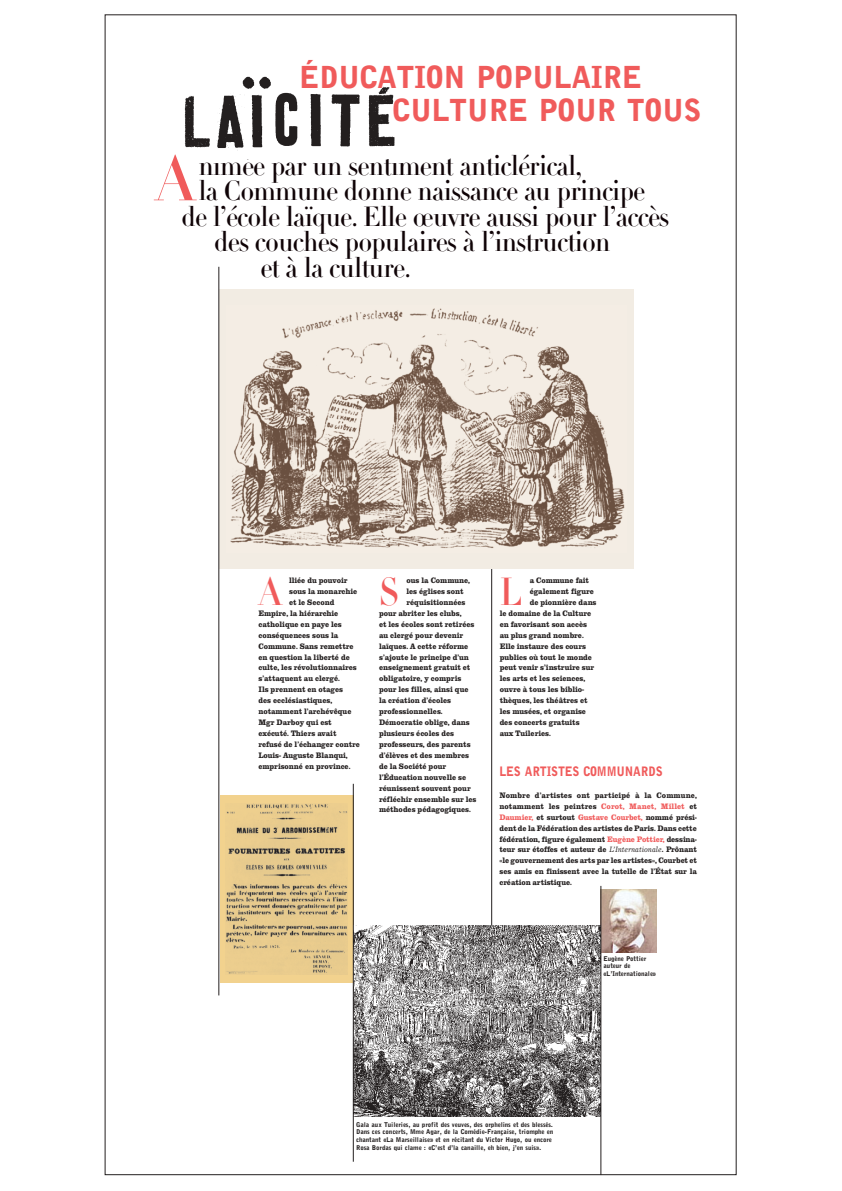
<style>
.page{position:relative;width:842px;height:1191px;background:#fff}
.page>*{position:absolute;margin:0;border:0;box-sizing:border-box;transform-origin:0 0}
.t1{font:61.9px "Didot LH Headline Os F";color:#f05b5b;scale:.95 1}
.t2{font:38.4px "Didot LH Headline Os F";color:#f05b5b;scale:.9 1}
.t3{font:900 29.6px/33.4px "M Grotesque";color:#f05b5b}
.t4{font:27.3px "Didot LH Headline Os F";letter-spacing:-.03em;color:#0f0306;scale:.95 1}
.t5{font:900 12.7px "M Grotesque";color:#f05b5b;scale:.9 1}
.t6{font:800 8.2px/10.9px "Clarendon LH";color:#231f1f;text-align:justify;scale:.9 1}
.t7{font:900 6.4px/7.6px "M Grotesque";color:#231f1f}
.s1{color:#f05b5b}
.s2{font-family:"Excelsior";font-weight:400;font-style:italic;font-size:7.7px}
</style>
<div class="page">
<hr style="left:491px;top:569px;width:1px;height:514px;background:#231f1f">
<img style="left:184px;top:76px;width:211px;height:75px">
<div style="left:219px;top:289px;width:415px;height:280px;background:#f2ece3"></div>
<img style="left:230px;top:308px;width:395px;height:240px">
<hr style="left:219px;top:267px;width:1px;height:728px;background:#231f1f">
<div style="left:220px;top:795px;width:133px;height:188px;background:#f2d28e"></div>
<img style="left:226px;top:803px;width:122px;height:172px">
<img style="left:602px;top:890px;width:54px;height:62px">
<img style="left:354px;top:925px;width:247px;height:192px">
<hr style="left:353px;top:784px;width:1px;height:378px;background:#231f1f">
<hr style="left:601px;top:886px;width:1px;height:289px;background:#231f1f">
<h3 class="t3" style="left:393px;top:61px;width:310px;text-indent:-93px">ÉDUCATION POPULAIRE<br>CULTURE POUR TOUS</h3>
<h1 class="t1" style="left:155px;top:155px;width:44px">A</h1>
<h3 class="t4" style="left:198px;top:155px;width:406px">nimée par un sentiment anticlérical,</h3>
<h3 class="t4" style="left:198px;top:180px;width:472px">la Commune donne naissance au principe</h3>
<h3 class="t4" style="left:181px;top:206px;width:515px">de l’école laïque. Elle œuvre aussi pour l’accès</h3>
<h3 class="t4" style="left:214px;top:231px;width:419px">des couches populaires à l’instruction</h3>
<h3 class="t4" style="left:260px;top:257px;width:160px">et à la culture.</h3>
<h2 class="t2" style="left:259px;top:577px;width:28px">A</h2>
<p class="t6" style="left:289px;top:577px;width:66px">lliée du pouvoir</p>
<p class="t6" style="left:289px;top:588px;width:77px">sous la monarchie</p>
<p class="t6" style="left:289px;top:598px;width:52px">et le Second</p>
<p class="t6" style="left:259px;top:609px;width:90px">Empire, la hiérarchie</p>
<p class="t6" style="left:259px;top:620px;width:94px">catholique en paye les</p>
<p class="t6" style="left:259px;top:631px;width:90px">conséquences sous la</p>
<p class="t6" style="left:259px;top:642px;width:107px">Commune. Sans remettre</p>
<p class="t6" style="left:259px;top:653px;width:103px">en question la liberté de</p>
<p class="t6" style="left:259px;top:664px;width:111px">culte, les révolutionnaires</p>
<p class="t6" style="left:259px;top:675px;width:92px">s’attaquent au clergé.</p>
<p class="t6" style="left:259px;top:686px;width:96px">Ils prennent en otages</p>
<p class="t6" style="left:259px;top:697px;width:83px">des ecclésiastiques,</p>
<p class="t6" style="left:259px;top:708px;width:105px">notamment l’archévêque</p>
<p class="t6" style="left:259px;top:719px;width:83px">Mgr Darboy qui est</p>
<p class="t6" style="left:259px;top:729px;width:88px">exécuté. Thiers avait</p>
<p class="t6" style="left:259px;top:740px;width:114px">refusé de l’échanger contre</p>
<p class="t6" style="left:259px;top:751px;width:101px">Louis- Auguste Blanqui,</p>
<p class="t6" style="left:259px;top:762px;width:104px">emprisonné en province.</p>
<h2 class="t2" style="left:379px;top:577px;width:24px">S</h2>
<p class="t6" style="left:407px;top:577px;width:72px">ous la Commune,</p>
<p class="t6" style="left:407px;top:588px;width:65px">les églises sont</p>
<p class="t6" style="left:407px;top:598px;width:67px">réquisitionnées</p>
<p class="t6" style="left:379px;top:609px;width:93px">pour abriter les clubs,</p>
<p class="t6" style="left:379px;top:620px;width:107px">et les écoles sont retirées</p>
<p class="t6" style="left:379px;top:631px;width:95px">au clergé pour devenir</p>
<p class="t6" style="left:379px;top:642px;width:101px">laïques. A cette réforme</p>
<p class="t6" style="left:379px;top:653px;width:101px">s’ajoute le principe d’un</p>
<p class="t6" style="left:379px;top:664px;width:103px">enseignement gratuit et</p>
<p class="t6" style="left:379px;top:675px;width:93px">obligatoire, y compris</p>
<p class="t6" style="left:379px;top:686px;width:101px">pour les filles, ainsi que</p>
<p class="t6" style="left:379px;top:697px;width:82px">la création d’écoles</p>
<p class="t6" style="left:379px;top:708px;width:72px">professionnelles.</p>
<p class="t6" style="left:379px;top:719px;width:102px">Démocratie oblige, dans</p>
<p class="t6" style="left:379px;top:729px;width:85px">plusieurs écoles des</p>
<p class="t6" style="left:379px;top:740px;width:103px">professeurs, des parents</p>
<p class="t6" style="left:379px;top:751px;width:101px">d’élèves et des membres</p>
<p class="t6" style="left:379px;top:762px;width:76px">de la Société pour</p>
<p class="t6" style="left:379px;top:773px;width:98px">l’Éducation nouvelle se</p>
<p class="t6" style="left:379px;top:784px;width:103px">réunissent souvent pour</p>
<p class="t6" style="left:379px;top:795px;width:110px">réfléchir ensemble sur les</p>
<p class="t6" style="left:379px;top:806px;width:104px">méthodes pédagogiques.</p>
<h2 class="t2" style="left:500px;top:577px;width:27px">L</h2>
<p class="t6" style="left:530px;top:577px;width:67px">a Commune fait</p>
<p class="t6" style="left:530px;top:588px;width:73px">également figure</p>
<p class="t6" style="left:530px;top:598px;width:76px">de pionnière dans</p>
<p class="t6" style="left:500px;top:609px;width:103px">le domaine de la Culture</p>
<p class="t6" style="left:500px;top:620px;width:99px">en favorisant son accès</p>
<p class="t6" style="left:500px;top:631px;width:95px">au plus grand nombre.</p>
<p class="t6" style="left:500px;top:642px;width:97px">Elle instaure des cours</p>
<p class="t6" style="left:500px;top:653px;width:104px">publics où tout le monde</p>
<p class="t6" style="left:500px;top:664px;width:107px">peut venir s’instruire sur</p>
<p class="t6" style="left:500px;top:675px;width:97px">les arts et les sciences,</p>
<p class="t6" style="left:500px;top:686px;width:95px">ouvre à tous les biblio-</p>
<p class="t6" style="left:500px;top:697px;width:99px">thèques, les théâtres et</p>
<p class="t6" style="left:500px;top:708px;width:97px">les musées, et organise</p>
<p class="t6" style="left:500px;top:719px;width:90px">des concerts gratuits</p>
<p class="t6" style="left:500px;top:729px;width:58px">aux Tuileries.</p>
<h3 class="t5" style="left:499px;top:766px;width:183px">LES ARTISTES COMMUNARDS</h3>
<p class="t6" style="left:499px;top:791px;width:221px">Nombre d’artistes ont participé à la Commune, notamment les peintres <span class="s1">Corot, Manet, Millet</span> et <span class="s1">Daumier,</span> et surtout <span class="s1">Gustave Courbet,</span> nommé prési&shy;dent de la Fédération des artistes de Paris. Dans cette fédération, figure également <span class="s1">Eugène Pottier,</span> dessina&shy;teur sur étoffes et auteur de <span class="s2">L’Internationale</span>. Prônant «le gouvernement des arts par les artistes», Courbet et ses amis en finissent avec la tutelle de l’État sur la création artistique.</p>
<p class="t7" style="left:604px;top:955px;width:54px">Eugène Pottier auteur de «L’Internationale»</p>
<p class="t7" style="left:356px;top:1121px;width:199px">Gala aux Tuileries, au profit des veuves, des orphelins et des blessés.<br>Dans ces concerts, Mme Agar, de la Comédie-Française, triomphe en chantant «La Marseillaise» et en récitant du Victor Hugo, ou encore Rosa Bordas qui clame : «C’est d’la canaille, eh bien, j’en suis».</p>
</div>
